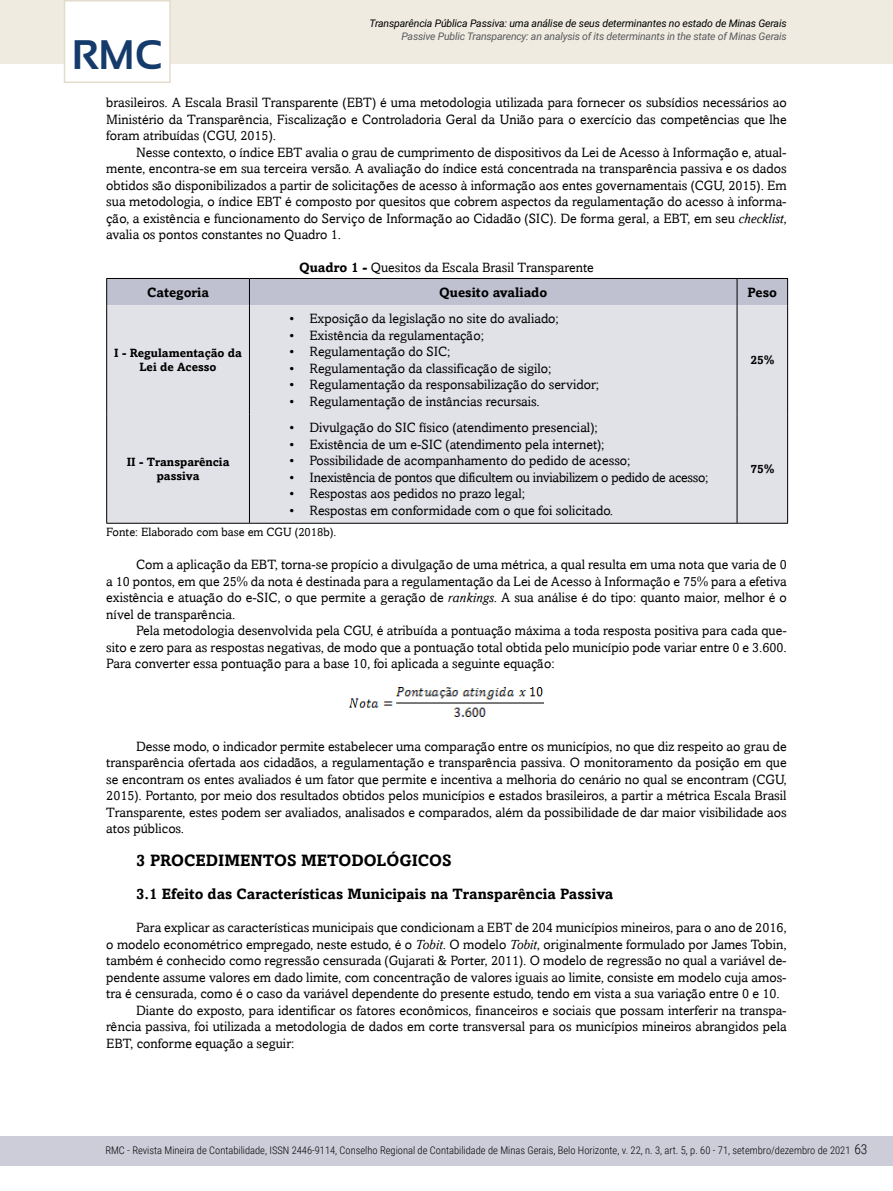
<style>
.page{position:relative;width:893px;height:1191px;background:#fff}
.page>*{position:absolute;margin:0;border:0;box-sizing:border-box;transform-origin:0 0}
.t1{font:700 41.25px "Sansation";color:#143b6b}
.t2{font:700 16.5px "Amasis";color:#000}
.t3{font:700 15px "Amasis";color:#000}
.t4{font:13.5px/16.5px "Amasis";color:#000;text-align:justify}
.t5{font:13.5px "Amasis";letter-spacing:-.02em;color:#000}
.t6{font:700 13.5px "Amasis";color:#000}
.t7{font:300 13.5px "Roboto Condensed";color:#000}
.t8{font:700 12px/14.4px "Amasis";color:#000;text-align:center}
.t9{font:12px "Amasis";color:#000}
.t10{font:300 10.5px "Roboto Condensed";color:#000}
.t11{font:italic 10.5px "Roboto";letter-spacing:-.015em;color:#000}
.t12{font:italic 10.5px "Roboto";letter-spacing:-.02em;color:#58595b}
.s1{font-style:italic}
.s2{font-weight:700}
</style>
<div class="page">
<div style="left:0;top:1135px;width:893px;height:30px;background:#cdcdda"></div>
<div style="left:0;top:0;width:893px;height:64px;background:#efebe1"></div>
<div style="left:64px;top:0;width:107px;height:83px;background:#fff;border:2px solid #e4dcca"></div>
<div style="left:107px;top:305px;width:680px;height:218px;background:#e1e1e8"></div>
<hr style="left:249px;top:305px;width:1px;height:109px;background:#000">
<hr style="left:249px;top:414px;width:1px;height:109px;background:#000">
<hr style="left:106px;top:305px;width:1px;height:109px;background:#000">
<hr style="left:737px;top:305px;width:1px;height:109px;background:#000">
<hr style="left:787px;top:305px;width:1px;height:109px;background:#000">
<hr style="left:106px;top:414px;width:1px;height:109px;background:#000">
<hr style="left:106px;top:523px;width:143px;height:1px;background:#000">
<hr style="left:249px;top:523px;width:488px;height:1px;background:#000">
<hr style="left:737px;top:414px;width:1px;height:109px;background:#000">
<hr style="left:787px;top:414px;width:1px;height:109px;background:#000">
<hr style="left:737px;top:523px;width:51px;height:1px;background:#000">
<div style="left:106px;top:278px;width:682px;height:27px;background:#bfc1d1"></div>
<img style="left:349px;top:687px;width:195px;height:30px">
<h1 class="t1" style="left:72px;top:32px;width:92px">RMC</h1>
<p class="t11" style="left:369px;top:16px;width:419px">Transparência Pública Passiva: uma análise de seus determinantes no estado de Minas Gerais</p>
<p class="t12" style="left:401px;top:29px;width:387px">Passive Public Transparency: an analysis of its determinants in the state of Minas Gerais</p>
<p class="t4" style="left:106px;top:94px;width:682px">brasileiros. A Escala Brasil Transparente (EBT) é uma metodologia utilizada para fornecer os subsídios necessários ao Ministério da Transparência, Fiscalização e Controladoria Geral da União para o exercício das competências que lhe foram atribuídas (CGU, 2015).</p>
<p class="t4" style="left:106px;top:144px;width:682px;text-indent:30px">Nesse contexto, o índice EBT avalia o grau de cumprimento de dispositivos da Lei de Acesso à Informação e, atual&shy;mente, encontra-se em sua terceira versão. A avaliação do índice está concentrada na transparência passiva e os dados obtidos são disponibilizados a partir de solicitações de acesso à informação aos entes governamentais (CGU, 2015). Em sua metodologia, o índice EBT é composto por quesitos que cobrem aspectos da regulamentação do acesso à informa&shy;ção, a existência e funcionamento do Serviço de Informação ao Cidadão (SIC). De forma geral, a EBT, em seu <span class="s1">checklist</span>, avalia os pontos constantes no Quadro 1.</p>
<p class="t4" style="left:299px;top:259px;width:296px"><span class="s2">Quadro 1 -</span> Quesitos da Escala Brasil Transparente</p>
<p class="t6" style="left:147px;top:284px;width:63px">Categoria</p>
<p class="t6" style="left:439px;top:284px;width:110px">Quesito avaliado</p>
<p class="t6" style="left:748px;top:284px;width:31px">Peso</p>
<p class="t8" style="left:114px;top:345px;width:129px">I - Regulamentação da<br>Lei de Acesso</p>
<p class="t8" style="left:127px;top:454px;width:104px">II - Transparência passiva</p>
<p class="t4" style="left:289px;top:310px;width:271px">• Exposição da legislação no site do avaliado;</p>
<p class="t4" style="left:289px;top:327px;width:196px">• Existência da regulamentação;</p>
<p class="t4" style="left:289px;top:343px;width:162px">• Regulamentação do SIC;</p>
<p class="t4" style="left:289px;top:360px;width:263px">• Regulamentação da classificação de sigilo;</p>
<p class="t4" style="left:289px;top:376px;width:311px">• Regulamentação da responsabilização do servidor;</p>
<p class="t4" style="left:289px;top:393px;width:252px">• Regulamentação de instâncias recursais.</p>
<p class="t4" style="left:289px;top:419px;width:310px">• Divulgação do SIC físico (atendimento presencial);</p>
<p class="t4" style="left:289px;top:436px;width:317px">• Existência de um e-SIC (atendimento pela internet);</p>
<p class="t4" style="left:289px;top:452px;width:343px">• Possibilidade de acompanhamento do pedido de acesso;</p>
<p class="t5" style="left:289px;top:469px;width:421px">• Inexistência de pontos que dificultem ou inviabilizem o pedido de acesso;</p>
<p class="t4" style="left:289px;top:485px;width:237px">• Respostas aos pedidos no prazo legal;</p>
<p class="t4" style="left:289px;top:502px;width:325px">• Respostas em conformidade com o que foi solicitado.</p>
<p class="t8" style="left:750px;top:352px;width:25px">25%</p>
<p class="t8" style="left:750px;top:461px;width:25px">75%</p>
<p class="t9" style="left:106px;top:525px;width:231px">Fonte: Elaborado com base em CGU (2018b).</p>
<p class="t4" style="left:106px;top:556px;width:682px;text-indent:30px">Com a aplicação da EBT, torna-se propício a divulgação de uma métrica, a qual resulta em uma nota que varia de 0 a 10 pontos, em que 25% da nota é destinada para a regulamentação da Lei de Acesso à Informação e 75% para a efetiva existência e atuação do e-SIC, o que permite a geração de <span class="s1">rankings</span>. A sua análise é do tipo: quanto maior, melhor é o nível de transparência.</p>
<p class="t4" style="left:106px;top:622px;width:682px;text-indent:30px">Pela metodologia desenvolvida pela CGU, é atribuída a pontuação máxima a toda resposta positiva para cada que&shy;sito e zero para as respostas negativas, de modo que a pontuação total obtida pelo município pode variar entre 0 e 3.600.<br>Para converter essa pontuação para a base 10, foi aplicada a seguinte equação:</p>
<p class="t4" style="left:106px;top:738px;width:682px;text-indent:30px">Desse modo, o indicador permite estabelecer uma comparação entre os municípios, no que diz respeito ao grau de transparência ofertada aos cidadãos, a regulamentação e transparência passiva. O monitoramento da posição em que se encontram os entes avaliados é um fator que permite e incentiva a melhoria do cenário no qual se encontram (CGU, 2015). Portanto, por meio dos resultados obtidos pelos municípios e estados brasileiros, a partir a métrica Escala Brasil Transparente, estes podem ser avaliados, analisados e comparados, além da possibilidade de dar maior visibilidade aos atos públicos.</p>
<p class="t2" style="left:136px;top:850px;width:317px">3 PROCEDIMENTOS METODOLÓGICOS</p>
<p class="t3" style="left:136px;top:885px;width:479px">3.1 Efeito das Características Municipais na Transparência Passiva</p>
<p class="t4" style="left:136px;top:919px;width:652px">Para explicar as características municipais que condicionam a EBT de 204 municípios mineiros, para o ano de 2016,</p>
<p class="t4" style="left:106px;top:936px;width:682px">o modelo econométrico empregado, neste estudo, é o <span class="s1">Tobit</span>. O modelo <span class="s1">Tobit</span>, originalmente formulado por James Tobin,</p>
<p class="t4" style="left:106px;top:952px;width:682px">também é conhecido como regressão censurada (Gujarati &amp; Porter, 2011). O modelo de regressão no qual a variável de-</p>
<p class="t4" style="left:106px;top:969px;width:682px">pendente assume valores em dado limite, com concentração de valores iguais ao limite, consiste em modelo cuja amos-</p>
<p class="t4" style="left:106px;top:985px;width:675px">tra é censurada, como é o caso da variável dependente do presente estudo, tendo em vista a sua variação entre 0 e 10.</p>
<p class="t4" style="left:136px;top:1002px;width:652px">Diante do exposto, para identificar os fatores econômicos, financeiros e sociais que possam interferir na transpa-</p>
<p class="t4" style="left:106px;top:1018px;width:682px">rência passiva, foi utilizada a metodologia de dados em corte transversal para os municípios mineiros abrangidos pela</p>
<p class="t4" style="left:106px;top:1035px;width:190px">EBT, conforme equação a seguir:</p>
<p class="t7" style="left:854px;top:1140px;width:15px">63</p>
<p class="t10" style="left:105px;top:1143px;width:747px">RMC - Revista Mineira de Contabilidade, ISSN 2446-9114, Conselho Regional de Contabilidade de Minas Gerais, Belo Horizonte, v. 22, n. 3, art. 5, p. 60 - 71, setembro/dezembro de 2021</p>
</div>
